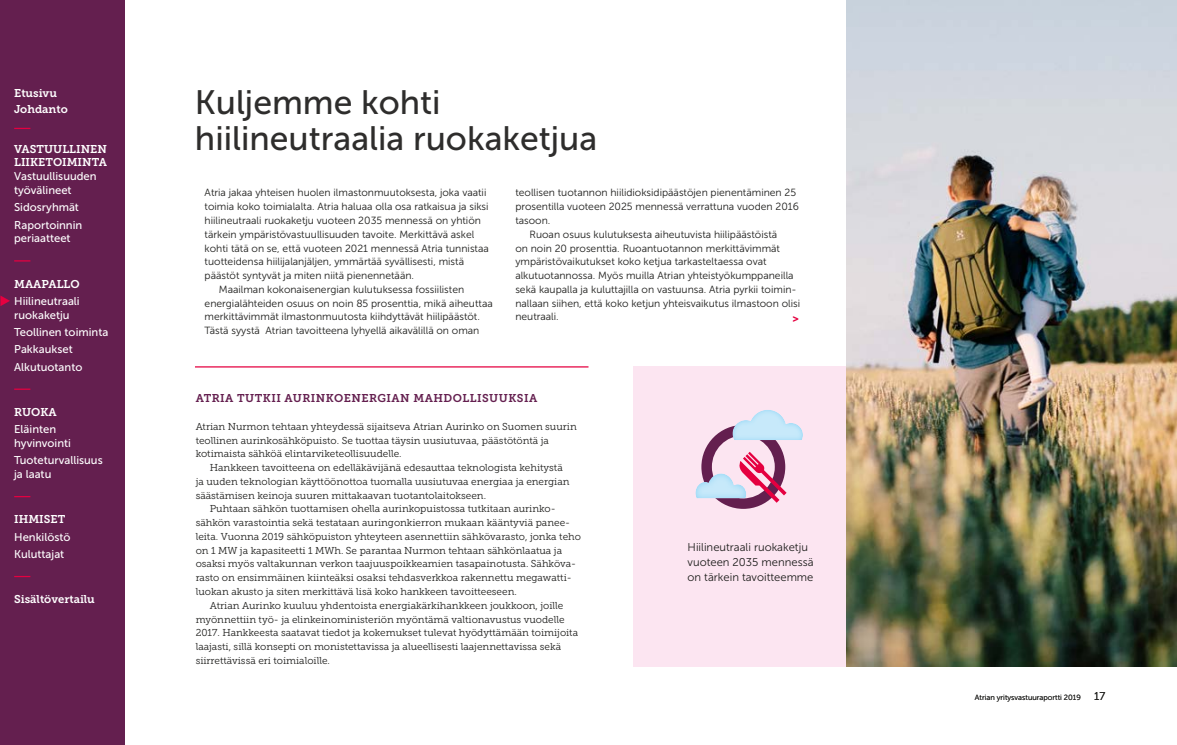
<style>
.page{position:relative;width:1177px;height:745px;background:#fff}
.page>*{position:absolute;margin:0;border:0;box-sizing:border-box;transform-origin:0 0}
.t1{font:33.75px/36.2px "Museo Sans 500";color:#2e2d2c}
.t2{font:11.25px/13.8px "Museo Sans 500";color:#fff}
.t3{font:11.25px/16.2px "Museo Slab 700";color:#fff}
.t4{font:11.25px/15px "Museo Sans 300";color:#1d1d1b}
.t5{font:11.25px "Museo Slab 700";letter-spacing:.04em;color:#641f4f}
.t6{font:10.38px "Museo Sans 300";color:#1d1d1b}
.t7{font:10.38px "Museo Sans 900";color:#e50040}
.t8{font:10px/13.8px "Museo Slab 300";color:#1d1d1b}
.t9{font:7.5px "Museo Sans 300";color:#1d1d1b}
.s1{font-size:11.25px}
</style>
<div class="page">
<div style="left:633px;top:366px;width:225px;height:300px;background:#fce5f1"></div>
<div style="left:701px;top:424px;width:84px;height:84px;background:#641f4f;border-radius:50%"></div>
<div style="left:712px;top:435px;width:62px;height:63px;background:#fce5f1;border-radius:50%"></div>
<div style="left:731px;top:408px;width:73px;height:32px;background:#fff;opacity:.54"></div>
<svg style="left:697px;top:451px;width:89px;height:51px"></svg>
<div style="left:695px;top:472px;width:51px;height:26px;background:#fff;opacity:.54"></div>
<img style="left:846px;top:0;width:330px;height:666px">
<hr style="left:195px;top:366px;width:393px;height:1px;background:#e50040">
<div style="left:0;top:0;width:124px;height:744px;background:#641f4f"></div>
<svg style="left:14px;top:128px;width:16px;height:1px"></svg>
<svg style="left:14px;top:260px;width:16px;height:1px"></svg>
<svg style="left:14px;top:388px;width:16px;height:1px"></svg>
<svg style="left:14px;top:496px;width:16px;height:1px"></svg>
<svg style="left:0;top:295px;width:10px;height:11px"></svg>
<p class="t3" style="left:14px;top:85px;width:55px">Etusivu<br>Johdanto</p>
<p class="t3" style="left:14px;top:142px;width:94px;line-height:13.8px">VASTUULLINEN<br>LIIKETOIMINTA</p>
<p class="t2" style="left:14px;top:169px;width:84px">Vastuullisuuden työvälineet</p>
<p class="t2" style="left:14px;top:199px;width:70px;line-height:17.2px">Sidosryhmät<br>Raportoinnin</p>
<p class="t2" style="left:14px;top:231px;width:58px">periaatteet</p>
<p class="t3" style="left:14px;top:275px;width:67px">MAAPALLO</p>
<p class="t2" style="left:14px;top:294px;width:67px">Hiilineutraali ruokaketju</p>
<p class="t2" style="left:14px;top:323px;width:96px;line-height:17.2px">Teollinen toiminta<br>Pakkaukset<br>Alkutuotanto</p>
<p class="t3" style="left:14px;top:403px;width:44px">RUOKA</p>
<p class="t2" style="left:14px;top:422px;width:58px">Eläinten hyvinvointi</p>
<p class="t2" style="left:14px;top:453px;width:90px">Tuoteturvallisuus ja laatu</p>
<p class="t3" style="left:14px;top:511px;width:53px">IHMISET</p>
<p class="t2" style="left:14px;top:528px;width:58px;line-height:17.2px">Henkilöstö<br>Kuluttajat</p>
<p class="t3" style="left:14px;top:591px;width:82px">Sisältövertailu</p>
<h1 class="t1" style="left:195px;top:84px;width:404px">Kuljemme kohti hiilineutraalia ruokaketjua</h1>
<p class="t6" style="left:205px;top:187px;width:283px">Atria jakaa yhteisen huolen ilmastonmuutoksesta, joka vaatii</p>
<p class="t6" style="left:205px;top:201px;width:285px">toimia koko toimialalta. Atria haluaa olla osa ratkaisua ja siksi</p>
<p class="t6" style="left:205px;top:215px;width:278px">hiilineutraali ruokaketju vuoteen 2035 mennessä on yhtiön</p>
<p class="t6" style="left:205px;top:228px;width:271px">tärkein ympäristövastuullisuuden tavoite. Merkittävä askel</p>
<p class="t6" style="left:205px;top:242px;width:286px">kohti tätä on se, että vuoteen 2021 mennessä Atria tunnistaa</p>
<p class="t6" style="left:205px;top:256px;width:261px">tuotteidensa hiilijalanjäljen, ymmärtää syvällisesti, mistä</p>
<p class="t6" style="left:205px;top:270px;width:211px">päästöt syntyvät ja miten niitä pienennetään.</p>
<p class="t6" style="left:219px;top:283px;width:247px">Maailman kokonaisenergian kulutuksessa fossiilisten</p>
<p class="t6" style="left:205px;top:297px;width:290px">energialähteiden osuus on noin 85 prosenttia, mikä aiheuttaa</p>
<p class="t6" style="left:205px;top:311px;width:277px">merkittävimmät ilmastonmuutosta kiihdyttävät hiilipäästöt.</p>
<p class="t6" style="left:205px;top:325px;width:276px">Tästä syystä Atrian tavoitteena lyhyellä aikavälillä on oman</p>
<p class="t6" style="left:515px;top:187px;width:282px">teollisen tuotannon hiilidioksidipäästöjen pienentäminen 25</p>
<p class="t6" style="left:515px;top:201px;width:285px">prosentilla vuoteen 2025 mennessä verrattuna vuoden 2016</p>
<p class="t6" style="left:515px;top:215px;width:37px">tasoon.</p>
<p class="t6" style="left:529px;top:228px;width:249px">Ruoan osuus kulutuksesta aiheutuvista hiilipäästöistä</p>
<p class="t6" style="left:515px;top:242px;width:266px">on noin 20 prosenttia. Ruoantuotannon merkittävimmät</p>
<p class="t6" style="left:515px;top:256px;width:253px">ympäristövaikutukset koko ketjua tarkasteltaessa ovat</p>
<p class="t6" style="left:515px;top:270px;width:280px">alkutuotannossa. Myös muilla Atrian yhteistyökumppaneilla</p>
<p class="t6" style="left:515px;top:283px;width:283px">sekä kaupalla ja kuluttajilla on vastuunsa. Atria pyrkii toimin-</p>
<p class="t6" style="left:515px;top:297px;width:286px">nallaan siihen, että koko ketjun yhteisvaikutus ilmastoon olisi</p>
<p class="t6" style="left:515px;top:311px;width:45px">neutraali.</p>
<p class="t7" style="left:792px;top:312px;width:8px">&gt;</p>
<p class="t5" style="left:196px;top:391px;width:343px">ATRIA TUTKII AURINKOENERGIAN MAHDOLLISUUKSIA</p>
<p class="t8" style="left:196px;top:419px;width:382px">Atrian Nurmon tehtaan yhteydessä sijaitseva Atrian Aurinko on Suomen suurin teollinen aurinkosähköpuisto. Se tuottaa täysin uusiutuvaa, päästötöntä ja kotimaista sähköä elintarviketeollisuudelle.</p>
<p class="t8" style="left:196px;top:460px;width:375px;text-indent:14px">Hankkeen tavoitteena on edelläkävijänä edesauttaa teknologista kehitystä ja uuden teknologian käyttöönottoa tuomalla uusiutuvaa energiaa ja energian säästämisen keinoja suuren mittakaavan tuotantolaitokseen.</p>
<p class="t8" style="left:210px;top:502px;width:347px">Puhtaan sähkön tuottamisen ohella aurinkopuistossa tutkitaan aurinko-</p>
<p class="t8" style="left:196px;top:515px;width:376px">sähkön varastointia sekä testataan auringonkierron mukaan kääntyviä panee-</p>
<p class="t8" style="left:196px;top:529px;width:387px">leita. Vuonna 2019 sähköpuiston yhteyteen asennettiin sähkövarasto, jonka teho</p>
<p class="t8" style="left:196px;top:543px;width:368px">on 1 MW ja kapasiteetti 1 MWh. Se parantaa Nurmon tehtaan sähkönlaatua ja</p>
<p class="t8" style="left:196px;top:557px;width:382px">osaksi myös valtakunnan verkon taajuuspoikkeamien tasapainotusta. Sähköva-</p>
<p class="t8" style="left:196px;top:570px;width:377px">rasto on ensimmäinen kiinteäksi osaksi tehdasverkkoa rakennettu megawatti-</p>
<p class="t8" style="left:196px;top:584px;width:323px">luokan akusto ja siten merkittävä lisä koko hankkeen tavoitteeseen.</p>
<p class="t8" style="left:210px;top:598px;width:355px">Atrian Aurinko kuuluu yhdentoista energiakärkihankkeen joukkoon, joille</p>
<p class="t8" style="left:196px;top:612px;width:370px">myönnettiin työ- ja elinkeinoministeriön myöntämä valtionavustus vuodelle</p>
<p class="t8" style="left:196px;top:625px;width:384px">2017. Hankkeesta saatavat tiedot ja kokemukset tulevat hyödyttämään toimijoita</p>
<p class="t8" style="left:196px;top:639px;width:367px">laajasti, sillä konsepti on monistettavissa ja alueellisesti laajennettavissa sekä</p>
<p class="t8" style="left:196px;top:653px;width:136px">siirrettävissä eri toimialoille.</p>
<p class="t4" style="left:687px;top:539px;width:127px">Hiilineutraali ruokaketju vuoteen 2035 mennessä on tärkein tavoitteemme</p>
<p class="t9" style="left:974px;top:693px;width:132px">Atrian yritysvastuuraportti 2019 <span class="s1">17</span></p>
</div>
